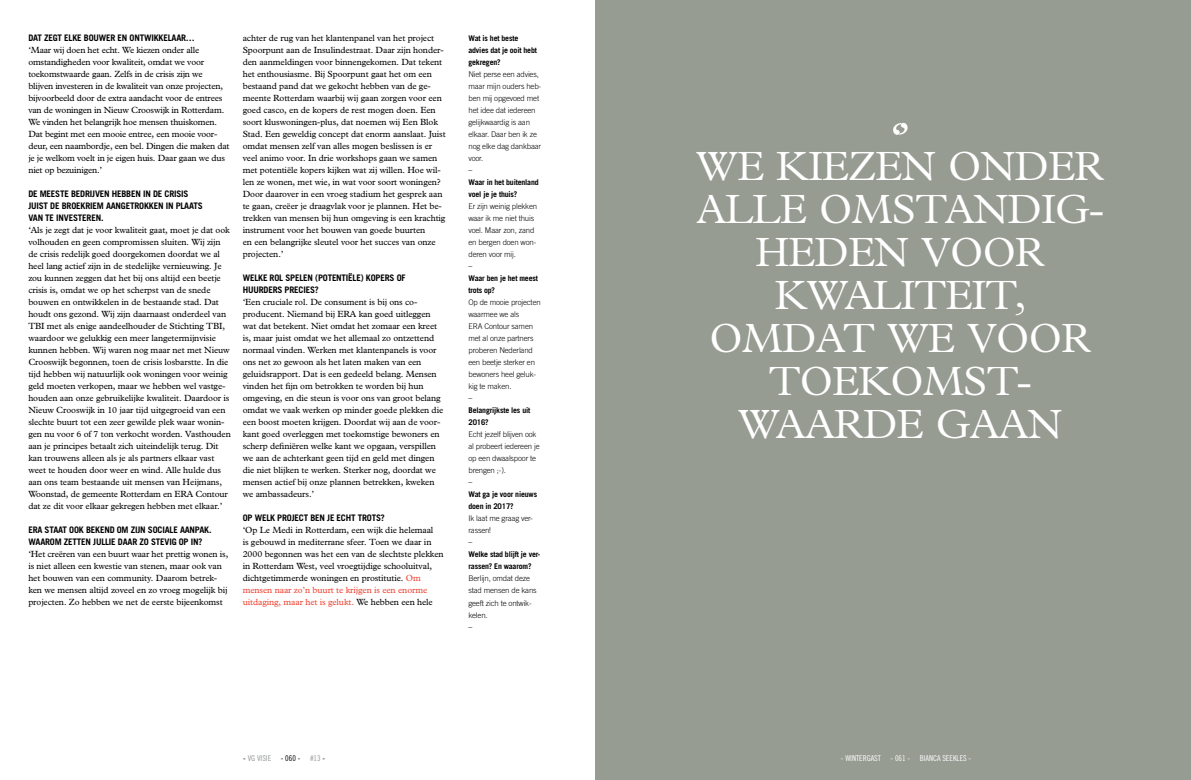
<style>
.page{position:relative;width:1191px;height:780px;background:#fff}
.page>*{position:absolute;margin:0;border:0;box-sizing:border-box;transform-origin:0 0}
.t1{font:300 41px/43px "M Plantin";letter-spacing:-.02em;color:#fff;text-align:center}
.t2{font:9px/12px "M Plantin";letter-spacing:-.01em;color:#000}
.t3{font:700 9px/12px "Trade Gothic";letter-spacing:-.02em;color:#000}
.t4{font:8px "Trade Gothic Cond Eighteen";color:#fff}
.t5{font:8px "Trade Gothic Cond Eighteen";color:#000}
.t6{font:8px "Trade Gothic Cond Eighteen";color:#939598}
.t7{font:300 7.8px/12px "Trade Gothic";letter-spacing:-.02em;color:#000}
.t8{font:700 7.8px/12px "Trade Gothic";letter-spacing:-.02em;color:#000}
.s1{color:#ef4130}
.s2{color:#000}
.s3{color:#939598}
</style>
<div class="page">
<div style="left:595px;top:0;width:596px;height:780px;background:#979c93"></div>
<svg style="left:893px;top:122px;width:15px;height:13px"></svg>
<p class="t3" style="left:28px;top:32px;width:168px">DAT ZEGT ELKE BOUWER EN ONTWIKKELAAR…</p>
<p class="t2" style="left:28px;top:44px;width:203px">‘Maar wij doen het echt. We kiezen onder alle omstandigheden voor kwaliteit, omdat we voor toekomstwaarde gaan. Zelfs in de crisis zijn we blijven investeren in de kwaliteit van onze projecten, bijvoorbeeld door de extra aandacht voor de entrees van de woningen in Nieuw Crooswijk in Rotterdam.<br>We vinden het belangrijk hoe mensen thuiskomen.<br>Dat begint met een mooie entree, een mooie voor&shy;deur, een naambordje, een bel. Dingen die maken dat je je welkom voelt in je eigen huis. Daar gaan we dus niet op bezuinigen.’</p>
<p class="t3" style="left:28px;top:188px;width:176px">DE MEESTE BEDRIJVEN HEBBEN IN DE CRISIS<br>JUIST DE BROEKRIEM AANGETROKKEN IN PLAATS<br>VAN TE INVESTEREN.</p>
<p class="t2" style="left:28px;top:224px;width:204px">‘Als je zegt dat je voor kwaliteit gaat, moet je dat ook volhouden en geen compromissen sluiten. Wij zijn de crisis redelijk goed doorgekomen doordat we al heel lang actief zijn in de stedelijke vernieuwing. Je zou kunnen zeggen dat het bij ons altijd een beetje crisis is, omdat we op het scherpst van de snede bouwen en ontwikkelen in de bestaande stad. Dat houdt ons gezond. Wij zijn daarnaast onderdeel van TBI met als enige aandeelhouder de Stichting TBI, waardoor we gelukkig een meer langetermijnvisie kunnen hebben. Wij waren nog maar net met Nieuw Crooswijk begonnen, toen de crisis losbarstte. In die tijd hebben wij natuurlijk ook woningen voor weinig geld moeten verkopen, maar we hebben wel vastge&shy;houden aan onze gebruikelijke kwaliteit. Daardoor is Nieuw Crooswijk in 10 jaar tijd uitgegroeid van een slechte buurt tot een zeer gewilde plek waar wonin&shy;gen nu voor 6 of 7 ton verkocht worden. Vasthouden aan je principes betaalt zich uiteindelijk terug. Dit kan trouwens alleen als je als partners elkaar vast weet te houden door weer en wind. Alle hulde dus aan ons team bestaande uit mensen van Heijmans, Woonstad, de gemeente Rotterdam en ERA Contour dat ze dit voor elkaar gekregen hebben met elkaar.’</p>
<p class="t3" style="left:28px;top:524px;width:6px">ERA</p>
<p class="t3" style="left:28px;top:524px;width:185px;text-indent:16px">STAAT OOK BEKEND OM ZIJN SOCIALE AANPAK.<br>WAAROM ZETTEN JULLIE DAAR ZO STEVIG OP IN?</p>
<p class="t2" style="left:28px;top:548px;width:201px">‘Het creëren van een buurt waar het prettig wonen is, is niet alleen een kwestie van stenen, maar ook van het bouwen van een community. Daarom betrek&shy;ken we mensen altijd zoveel en zo vroeg mogelijk bij projecten. Zo hebben we net de eerste bijeenkomst</p>
<p class="t2" style="left:243px;top:32px;width:204px">achter de rug van het klantenpanel van het project Spoorpunt aan de Insulindestraat. Daar zijn honder&shy;den aanmeldingen voor binnengekomen. Dat tekent het enthousiasme. Bij Spoorpunt gaat het om een bestaand pand dat we gekocht hebben van de ge&shy;meente Rotterdam waarbij wij gaan zorgen voor een goed casco, en de kopers de rest mogen doen. Een soort kluswoningen-plus, dat noemen wij Een Blok Stad. Een geweldig concept dat enorm aanslaat. Juist omdat mensen zelf van alles mogen beslissen is er veel animo voor. In drie workshops gaan we samen met potentiële kopers kijken wat zij willen. Hoe wil&shy;len ze wonen, met wie, in wat voor soort woningen?<br>Door daarover in een vroeg stadium het gesprek aan te gaan, creëer je draagvlak voor je plannen. Het be&shy;trekken van mensen bij hun omgeving is een krachtig instrument voor het bouwen van goede buurten<br>en een belangrijke sleutel voor het succes van onze projecten.’</p>
<p class="t3" style="left:243px;top:272px;width:164px">WELKE ROL SPELEN (POTENTIËLE) KOPERS OF<br>HUURDERS PRECIES?</p>
<p class="t2" style="left:243px;top:296px;width:202px">‘Een cruciale rol. De consument is bij ons co&shy;producent. Niemand bij ERA kan goed uitleggen wat dat betekent. Niet omdat het zomaar een kreet is, maar juist omdat we het allemaal zo ontzettend normaal vinden. Werken met klantenpanels is voor ons net zo gewoon als het laten maken van een geluidsrapport. Dat is een gedeeld belang. Mensen vinden het fijn om betrokken te worden bij hun omgeving, en die steun is voor ons van groot belang omdat we vaak werken op minder goede plekken die een boost moeten krijgen. Doordat wij aan de voor&shy;kant goed overleggen met toekomstige bewoners en scherp definiëren welke kant we opgaan, verspillen we aan de achterkant geen tijd en geld met dingen die niet blijken te werken. Sterker nog, doordat we mensen actief bij onze plannen betrekken, kweken we ambassadeurs.’</p>
<p class="t3" style="left:243px;top:512px;width:144px">OP WELK PROJECT BEN JE ECHT TROTS?</p>
<p class="t2" style="left:243px;top:524px;width:202px">‘Op Le Medi in Rotterdam, een wijk die helemaal<br>is gebouwd in mediterrane sfeer. Toen we daar in 2000 begonnen was het een van de slechtste plekken in Rotterdam West, veel vroegtijdige schooluitval, dichtgetimmerde woningen en prostitutie. <span class="s1">Om mensen naar zo’n buurt te krijgen is een enorme uitdaging, maar het is gelukt.</span> We hebben een hele</p>
<p class="t8" style="left:468px;top:32px;width:70px">WAT IS HET BESTE<br>ADVIES DAT JE OOIT HEBT<br>GEKREGEN?</p>
<p class="t7" style="left:468px;top:68px;width:74px">Niet perse een advies, maar mijn ouders heb&shy;ben mij opgevoed met het idee dat iedereen gelijkwaardig is aan elkaar. Daar ben ik ze nog elke dag dankbaar voor.</p>
<p class="t7" style="left:468px;top:161px;width:5px">_</p>
<p class="t8" style="left:468px;top:176px;width:72px">WAAR IN HET BUITENLAND<br>VOEL JE JE THUIS?</p>
<p class="t7" style="left:468px;top:200px;width:70px">Er zijn weinig plekken waar ik me niet thuis voel. Maar zon, zand en bergen doen won&shy;deren voor mij.</p>
<p class="t7" style="left:468px;top:257px;width:5px">_</p>
<p class="t8" style="left:468px;top:272px;width:71px">WAAR BEN JE HET MEEST<br>TROTS OP?</p>
<p class="t7" style="left:468px;top:296px;width:74px">Op de mooie projecten waarmee we als<br>ERA Contour samen met al onze partners proberen Nederland een beetje sterker en bewoners heel geluk&shy;kig te maken.</p>
<p class="t7" style="left:468px;top:389px;width:5px">_</p>
<p class="t8" style="left:468px;top:404px;width:63px">BELANGRIJKSTE LES UIT<br>2016?</p>
<p class="t7" style="left:468px;top:428px;width:73px">Echt jezelf blijven ook al probeert iedereen je op een dwaalspoor te brengen ;-).</p>
<p class="t7" style="left:468px;top:473px;width:5px">_</p>
<p class="t8" style="left:468px;top:488px;width:70px">WAT GA JE VOOR NIEUWS<br>DOEN IN 2017?</p>
<p class="t7" style="left:468px;top:512px;width:66px">Ik laat me graag ver&shy;rassen!</p>
<p class="t7" style="left:468px;top:533px;width:5px">_</p>
<p class="t8" style="left:468px;top:548px;width:74px">WELKE STAD BLIJFT JE VER-<br>RASSEN? EN WAAROM?</p>
<p class="t7" style="left:468px;top:572px;width:70px">Berlijn, omdat deze stad mensen de kans geeft zich te ontwik&shy;kelen.</p>
<p class="t7" style="left:468px;top:617px;width:5px">_</p>
<h1 class="t1" style="left:696px;top:144px;width:409px">WE KIEZEN ONDER<br>ALLE OMSTANDIG-<br>HEDEN VOOR<br>KWALITEIT,<br>OMDAT WE VOOR<br>TOEKOMST-<br>WAARDE GAAN</h1>
<p class="t6" style="left:243px;top:753px;width:18px"><span class="s2">-</span> VG VISIE</p>
<p class="t5" style="left:281px;top:753px;width:46px">- 060 - <span class="s3">#13</span> -</p>
<p class="t4" style="left:841px;top:753px;width:132px">- WINTERGAST - 061 - BIANCA SEEKLES -</p>
</div>
